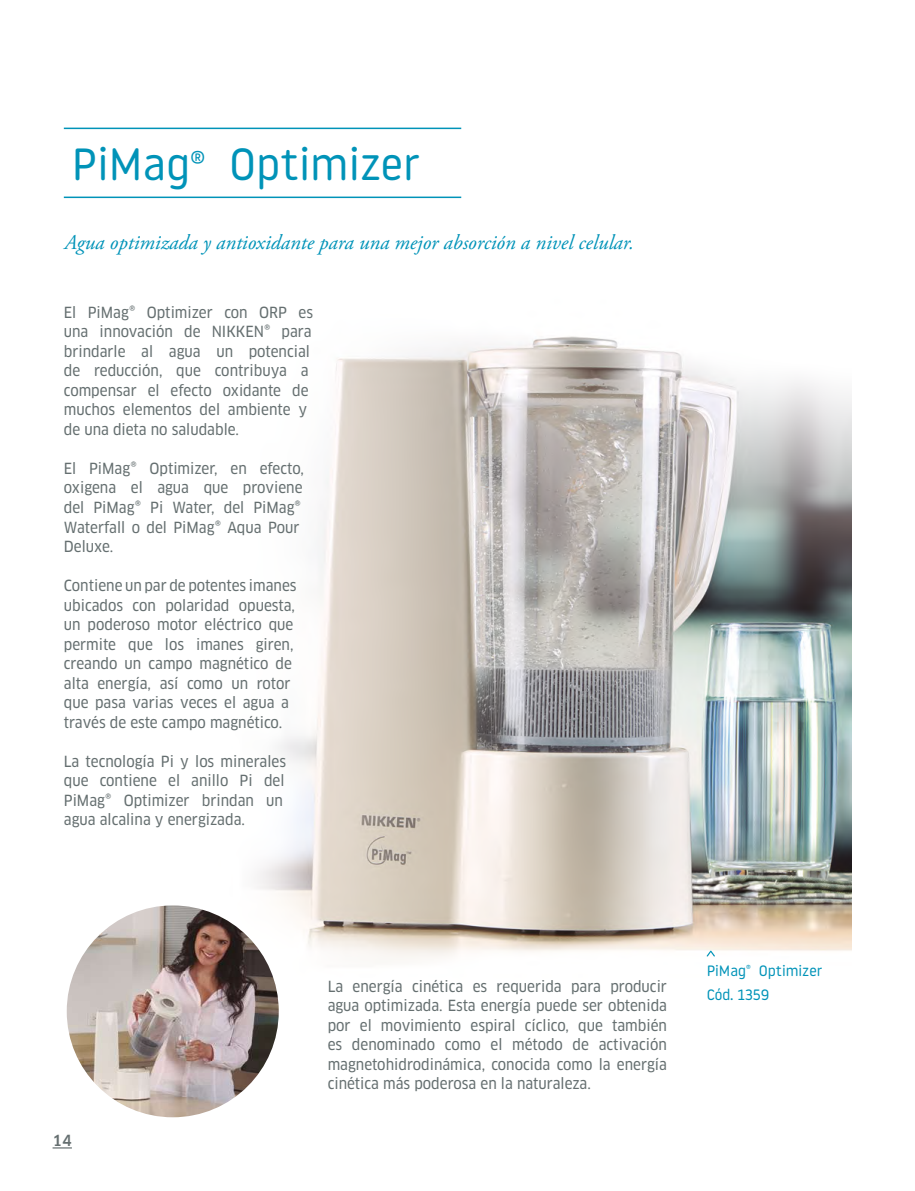
<style>
.page{position:relative;width:915px;height:1191px;background:#fff}
.page>*{position:absolute;margin:0;border:0;box-sizing:border-box;transform-origin:0 0}
.t1{font:45px "Noway Round";color:#0093b8}
.t2{font:italic 21px "Adobe Garamond Pro";color:#0093b8}
.t3{font:15px/19.5px "Clan OT Narr News";color:#656f70}
.t4{font:15px/24px "Noway Round";color:#0093b8}
.t5{font:500 15px "Clan OT";color:#656f70}
</style>
<div class="page">
<svg style="left:53px;top:1147px;width:19px;height:1px"></svg>
<img style="left:66px;top:336px;width:784px;height:770px">
<hr style="left:64px;top:196px;width:397px;height:2px;background:#0093b8">
<hr style="left:64px;top:128px;width:397px;height:1px;background:#0093b8">
<img style="left:67px;top:905px;width:212px;height:212px;border-radius:106px">
<svg style="left:706px;top:950px;width:8px;height:6px"></svg>
<h1 class="t1" style="left:72px;top:132px;width:350px">PiMag<sup>®</sup> Optimizer</h1>
<h2 class="t2" style="left:64px;top:230px;width:571px">Agua optimizada y antioxidante para una mejor absorción a nivel celular.</h2>
<p class="t3" style="left:64px;top:303px;width:250px">El PiMag® Optimizer con ORP es una innovación de NIKKEN® para brindarle al agua un potencial de reducción, que contribuya a compensar el efecto oxidante de muchos elementos del ambiente y de una dieta no saludable.</p>
<p class="t3" style="left:64px;top:459px;width:241px">El PiMag® Optimizer, en efecto, oxigena el agua que proviene del PiMag® Pi Water, del PiMag®<br>Waterfall o del PiMag® Aqua Pour<br>Deluxe.</p>
<p class="t3" style="left:64px;top:576px;width:234px">Contiene un par de potentes imanes ubicados con polaridad opuesta, un poderoso motor eléctrico que permite que los imanes giren, creando un campo magnético de alta energía, así como un rotor que pasa varias veces el agua a través de este campo magnético.</p>
<p class="t3" style="left:64px;top:751px;width:224px">La tecnología Pi y los minerales que contiene el anillo Pi del<br>PiMag® Optimizer brindan un agua alcalina y energizada.</p>
<p class="t5" style="left:53px;top:1132px;width:21px">14</p>
<p class="t3" style="left:327px;top:976px;width:341px;text-align:justify">La energía cinética es requerida para producir agua optimizada. Esta energía puede ser obtenida por el movimiento espiral cíclico, que también es denominado como el método de activación magnetohidrodinámica, conocida como la energía cinética más poderosa en la naturaleza.</p>
<p class="t4" style="left:706px;top:957px;width:117px">PiMag<sup>®</sup> Optimizer<br>Cód. 1359</p>
</div>
